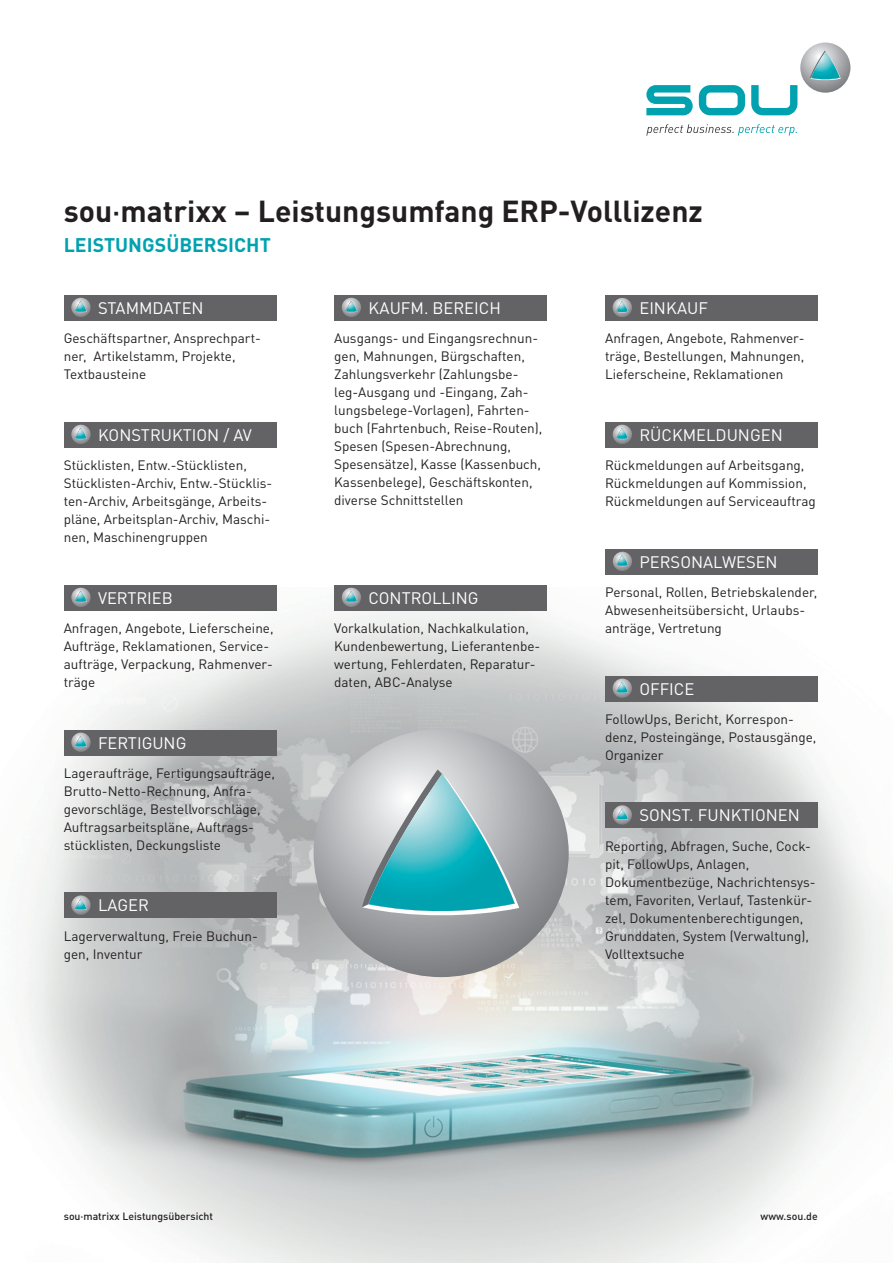
<style>
.page{position:relative;width:893px;height:1263px;background:#fff}
.page>*{position:absolute;margin:0;border:0;box-sizing:border-box;transform-origin:0 0}
.t1{font:700 30px "DINOT";color:#231f20}
.t2{font:700 19.5px "DINOT";color:#00a2b0}
.t3{font:16.5px "DINOT";color:#fff}
.t4{font:13.5px/18px "DINOT";color:#231f20}
.t5{font:500 10.5px "DINOT";color:#231f20}
.s1{font-weight:500}
</style>
<div class="page">
<img style="left:24px;top:588px;width:869px;height:675px">
<svg style="left:314px;top:729px;width:255px;height:248px;background:#adafb1"></svg>
<svg style="left:362px;top:769px;width:157px;height:149px;background:#7fbec5"></svg>
<div style="left:64px;top:295px;width:212px;height:25px;background:#636366"></div>
<svg style="left:71px;top:298px;width:20px;height:19px"></svg>
<svg style="left:75px;top:301px;width:12px;height:11px"></svg>
<svg style="left:646px;top:124px;width:151px;height:12px"></svg>
<svg style="left:646px;top:85px;width:47px;height:30px"></svg>
<svg style="left:699px;top:85px;width:46px;height:30px"></svg>
<svg style="left:751px;top:85px;width:46px;height:30px"></svg>
<svg style="left:800px;top:43px;width:50px;height:50px"></svg>
<svg style="left:810px;top:51px;width:31px;height:30px"></svg>
<div style="left:64px;top:422px;width:212px;height:25px;background:#636366"></div>
<svg style="left:71px;top:425px;width:20px;height:19px"></svg>
<svg style="left:75px;top:428px;width:12px;height:11px"></svg>
<div style="left:64px;top:585px;width:212px;height:25px;background:#636366"></div>
<svg style="left:71px;top:588px;width:20px;height:19px"></svg>
<svg style="left:75px;top:591px;width:12px;height:11px"></svg>
<div style="left:64px;top:730px;width:212px;height:25px;background:#636366"></div>
<svg style="left:71px;top:732px;width:20px;height:20px"></svg>
<svg style="left:75px;top:736px;width:12px;height:11px"></svg>
<div style="left:64px;top:893px;width:212px;height:25px;background:#636366"></div>
<svg style="left:71px;top:895px;width:20px;height:20px"></svg>
<svg style="left:75px;top:898px;width:12px;height:12px"></svg>
<div style="left:334px;top:295px;width:213px;height:25px;background:#636366"></div>
<svg style="left:342px;top:298px;width:19px;height:19px"></svg>
<svg style="left:345px;top:301px;width:12px;height:11px"></svg>
<div style="left:334px;top:585px;width:213px;height:25px;background:#636366"></div>
<svg style="left:342px;top:588px;width:19px;height:19px"></svg>
<svg style="left:345px;top:591px;width:12px;height:11px"></svg>
<div style="left:605px;top:295px;width:213px;height:26px;background:#636366"></div>
<svg style="left:613px;top:298px;width:19px;height:19px"></svg>
<svg style="left:616px;top:301px;width:12px;height:12px"></svg>
<div style="left:605px;top:422px;width:213px;height:25px;background:#636366"></div>
<svg style="left:613px;top:425px;width:19px;height:19px"></svg>
<svg style="left:616px;top:428px;width:12px;height:11px"></svg>
<div style="left:605px;top:549px;width:213px;height:25px;background:#636366"></div>
<svg style="left:613px;top:552px;width:19px;height:19px"></svg>
<svg style="left:616px;top:555px;width:12px;height:11px"></svg>
<div style="left:605px;top:676px;width:213px;height:25px;background:#636366"></div>
<svg style="left:613px;top:678px;width:19px;height:20px"></svg>
<svg style="left:616px;top:682px;width:12px;height:11px"></svg>
<div style="left:605px;top:802px;width:213px;height:26px;background:#636366"></div>
<svg style="left:613px;top:805px;width:19px;height:20px"></svg>
<svg style="left:616px;top:808px;width:12px;height:12px"></svg>
<p class="t1" style="left:64px;top:188px;width:641px">sou<span class="s1">·</span>matrixx – Leistungsumfang ERP-Volllizenz</p>
<p class="t2" style="left:64px;top:230px;width:209px">LEISTUNGSÜBERSICHT</p>
<p class="t3" style="left:98px;top:295px;width:107px">STAMMDATEN</p>
<p class="t4" style="left:64px;top:329px;width:199px">Geschäftspartner, Ansprechpart&shy;ner, Artikelstamm, Projekte,</p>
<p class="t4" style="left:64px;top:365px;width:84px">Textbausteine</p>
<p class="t3" style="left:98px;top:422px;width:155px">KONSTRUKTION / AV</p>
<p class="t4" style="left:64px;top:456px;width:210px">Stücklisten, Entw.-Stücklisten, Stücklisten-Archiv, Entw.-Stücklis&shy;ten-Archiv, Arbeitsgänge, Arbeits&shy;pläne, Arbeitsplan-Archiv, Maschi&shy;nen, Maschinengruppen</p>
<p class="t3" style="left:98px;top:585px;width:76px">VERTRIEB</p>
<p class="t4" style="left:64px;top:618px;width:211px">Anfragen, Angebote, Lieferscheine,<br>Aufträge, Reklamationen, Service&shy;aufträge, Verpackung, Rahmenver&shy;träge</p>
<p class="t3" style="left:98px;top:730px;width:90px">FERTIGUNG</p>
<p class="t4" style="left:64px;top:763px;width:213px">Lageraufträge, Fertigungsaufträge, Brutto-Netto-Rechnung, Anfra&shy;gevorschläge, Bestellvorschläge, Auftragsarbeitspläne, Auftrags&shy;stücklisten, Deckungsliste</p>
<p class="t3" style="left:98px;top:893px;width:52px">LAGER</p>
<p class="t4" style="left:64px;top:926px;width:196px">Lagerverwaltung, Freie Buchun&shy;gen, Inventur</p>
<p class="t3" style="left:368px;top:295px;width:134px">KAUFM. BEREICH</p>
<p class="t4" style="left:334px;top:329px;width:210px">Ausgangs- und Eingangsrechnun&shy;gen, Mahnungen, Bürgschaften,<br>Zahlungsverkehr (Zahlungsbe&shy;leg-Ausgang und -Eingang, Zah&shy;lungsbelege-Vorlagen), Fahrten&shy;buch (Fahrtenbuch, Reise-Routen),<br>Spesen (Spesen-Abrechnung,<br>Spesensätze), Kasse (Kassenbuch,<br>Kassenbelege), Geschäftskonten, diverse Schnittstellen</p>
<p class="t3" style="left:368px;top:585px;width:111px">CONTROLLING</p>
<p class="t4" style="left:334px;top:618px;width:208px">Vorkalkulation, Nachkalkulation,<br>Kundenbewertung, Lieferantenbe&shy;wertung, Fehlerdaten, Reparatur&shy;daten, ABC-Analyse</p>
<p class="t3" style="left:639px;top:295px;width:70px">EINKAUF</p>
<p class="t4" style="left:605px;top:329px;width:201px;text-align:justify">Anfragen, Angebote, Rahmenver&shy;träge, Bestellungen, Mahnungen, Lieferscheine, Reklamationen</p>
<p class="t3" style="left:639px;top:422px;width:145px">RÜCKMELDUNGEN</p>
<p class="t4" style="left:605px;top:456px;width:212px">Rückmeldungen auf Arbeitsgang,<br>Rückmeldungen auf Kommission,<br>Rückmeldungen auf Serviceauftrag</p>
<p class="t3" style="left:639px;top:549px;width:140px">PERSONALWESEN</p>
<p class="t4" style="left:605px;top:582px;width:214px">Personal, Rollen, Betriebskalender,<br>Abwesenheitsübersicht, Urlaubs&shy;anträge, Vertretung</p>
<p class="t3" style="left:639px;top:676px;width:56px">OFFICE</p>
<p class="t4" style="left:605px;top:709px;width:213px">FollowUps, Bericht, Korrespon&shy;denz, Posteingänge, Postausgänge,<br>Organizer</p>
<p class="t3" style="left:639px;top:803px;width:162px">SONST. FUNKTIONEN</p>
<p class="t4" style="left:605px;top:836px;width:207px">Reporting, Abfragen, Suche, Cock&shy;pit, FollowUps, Anlagen,</p>
<p class="t4" style="left:605px;top:872px;width:212px">Dokumentbezüge, Nachrichtensys&shy;tem, Favoriten, Verlauf, Tastenkür&shy;zel, Dokumentenberechtigungen,<br>Grunddaten, System (Verwaltung),<br>Volltextsuche</p>
<p class="t5" style="left:64px;top:1208px;width:151px">sou·matrixx Leistungsübersicht</p>
<p class="t5" style="left:761px;top:1208px;width:59px">www.sou.de</p>
</div>
